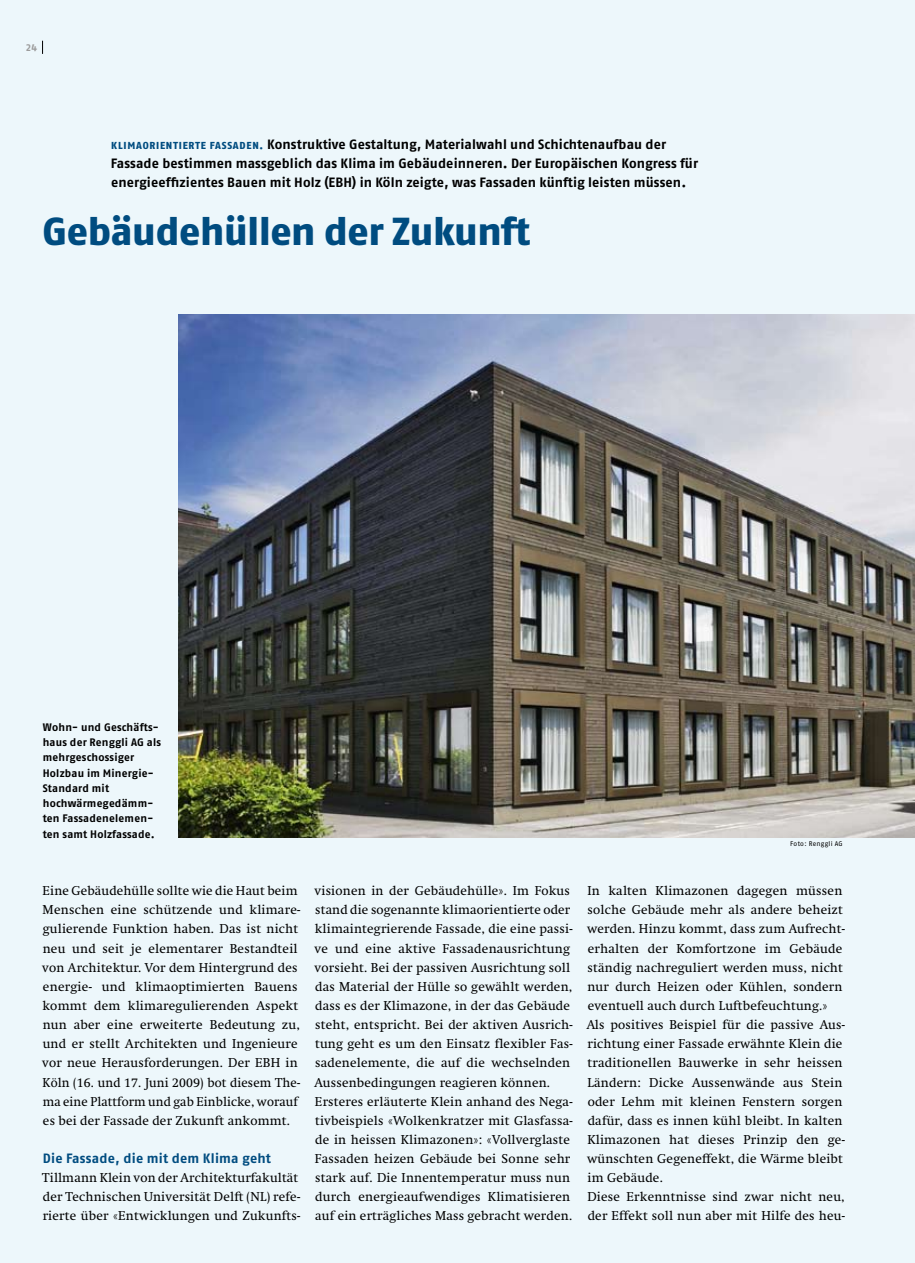
<style>
.page{position:relative;width:915px;height:1263px;background:#fff}
.page>*{position:absolute;margin:0;border:0;box-sizing:border-box;transform-origin:0 0}
.t1{font:39px "Fago No Exb";letter-spacing:-.01em;color:#004c80}
.t2{font:700 13.5px/19.2px "Fago No";letter-spacing:.01em;color:#000}
.t3{font:700 13.5px "Fago No";letter-spacing:.02em;color:#004c80}
.t4{font:12.75px/19.2px "Swift";letter-spacing:.02em;color:#000}
.t5{font:700 10.8px/15.3px "Fago No";letter-spacing:.02em;color:#000}
.t6{font:10.2px "Fago No Bold Lf";color:#9c9c9c}
.t7{font:6.75px "Fago No";letter-spacing:.04em;color:#000}
.s1{font-family:"Fago No Exb";font-weight:400;font-size:10.2px;color:#004c80}
</style>
<div class="page">
<div style="left:0;top:0;width:914px;height:1263px;background:#edf7fb"></div>
<svg style="left:42px;top:41px;width:1px;height:13px"></svg>
<img style="left:179px;top:315px;width:735px;height:523px">
<p class="t6" style="left:26px;top:41px;width:13px">24</p>
<p class="t2" style="left:111px;top:134px;width:588px"><span class="s1">KLIMAORIENTIERTE FASSADEN.</span> Konstruktive Gestaltung, Materialwahl und Schichtenaufbau der<br>Fassade bestimmen massgeblich das Klima im Gebäudeinneren. Der Europäischen Kongress für energieeffizientes Bauen mit Holz (EBH) in Köln zeigte, was Fassaden künftig leisten müssen.</p>
<h1 class="t1" style="left:43px;top:208px;width:489px">GEBÄUDEHÜLLEN DER ZUKUNFT</h1>
<p class="t5" style="left:43px;top:719px;width:120px">Wohn- und Geschäfts&shy;haus der Renggli AG als mehrgeschossiger<br>Holzbau im Minergie-<br>Standard mit hochwärmegedämm&shy;ten Fassadenelemen&shy;ten samt Holzfassade.</p>
<p class="t7" style="left:790px;top:840px;width:54px">Foto: Renggli AG</p>
<p class="t4" style="left:42px;top:881px;width:259px">Eine Gebäudehülle sollte wie die Haut beim Menschen eine schützende und klimare&shy;gulierende Funktion haben. Das ist nicht neu und seit je elementarer Bestandteil von Architektur. Vor dem Hintergrund des energie- und klimaoptimierten Bauens kommt dem klimaregulierenden Aspekt nun aber eine erweiterte Bedeutung zu, und er stellt Architekten und Ingenieure vor neue Herausforderungen. Der EBH in Köln (16. und 17. Juni 2009) bot diesem The&shy;ma eine Plattform und gab Einblicke, worauf es bei der Fassade der Zukunft ankommt.</p>
<p class="t3" style="left:43px;top:1150px;width:229px">Die Fassade, die mit dem Klima geht</p>
<p class="t4" style="left:42px;top:1168px;width:259px">Tillmann Klein von der Architekturfakultät der Technischen Universität Delft (NL) refe&shy;rierte über «Entwicklungen und Zukunfts-</p>
<p class="t4" style="left:314px;top:881px;width:260px">visionen in der Gebäudehülle». Im Fokus stand die sogenannte klimaorientierte oder klimaintegrierende Fassade, die eine passi&shy;ve und eine aktive Fassadenausrichtung vorsieht. Bei der passiven Ausrichtung soll das Material der Hülle so gewählt werden, dass es der Klimazone, in der das Gebäude steht, entspricht. Bei der aktiven Ausrich&shy;tung geht es um den Einsatz flexibler Fas&shy;sadenelemente, die auf die wechselnden Aussenbedingungen reagieren können.<br>Ersteres erläuterte Klein anhand des Nega&shy;tivbeispiels «Wolkenkratzer mit Glasfassa&shy;de in heissen Klimazonen»: «Vollverglaste Fassaden heizen Gebäude bei Sonne sehr stark auf. Die Innentemperatur muss nun durch energieaufwendiges Klimatisieren auf ein erträgliches Mass gebracht werden.</p>
<p class="t4" style="left:586px;top:881px;width:260px">In kalten Klimazonen dagegen müssen solche Gebäude mehr als andere beheizt werden. Hinzu kommt, dass zum Aufrecht&shy;erhalten der Komfortzone im Gebäude ständig nachreguliert werden muss, nicht nur durch Heizen oder Kühlen, sondern eventuell auch durch Luftbefeuchtung.» Als positives Beispiel für die passive Aus&shy;richtung einer Fassade erwähnte Klein die traditionellen Bauwerke in sehr heissen Ländern: Dicke Aussenwände aus Stein oder Lehm mit kleinen Fenstern sorgen dafür, dass es innen kühl bleibt. In kalten Klimazonen hat dieses Prinzip den ge&shy;wünschten Gegeneffekt, die Wärme bleibt im Gebäude.<br>Diese Erkenntnisse sind zwar nicht neu, der Effekt soll nun aber mit Hilfe des heu-</p>
</div>
